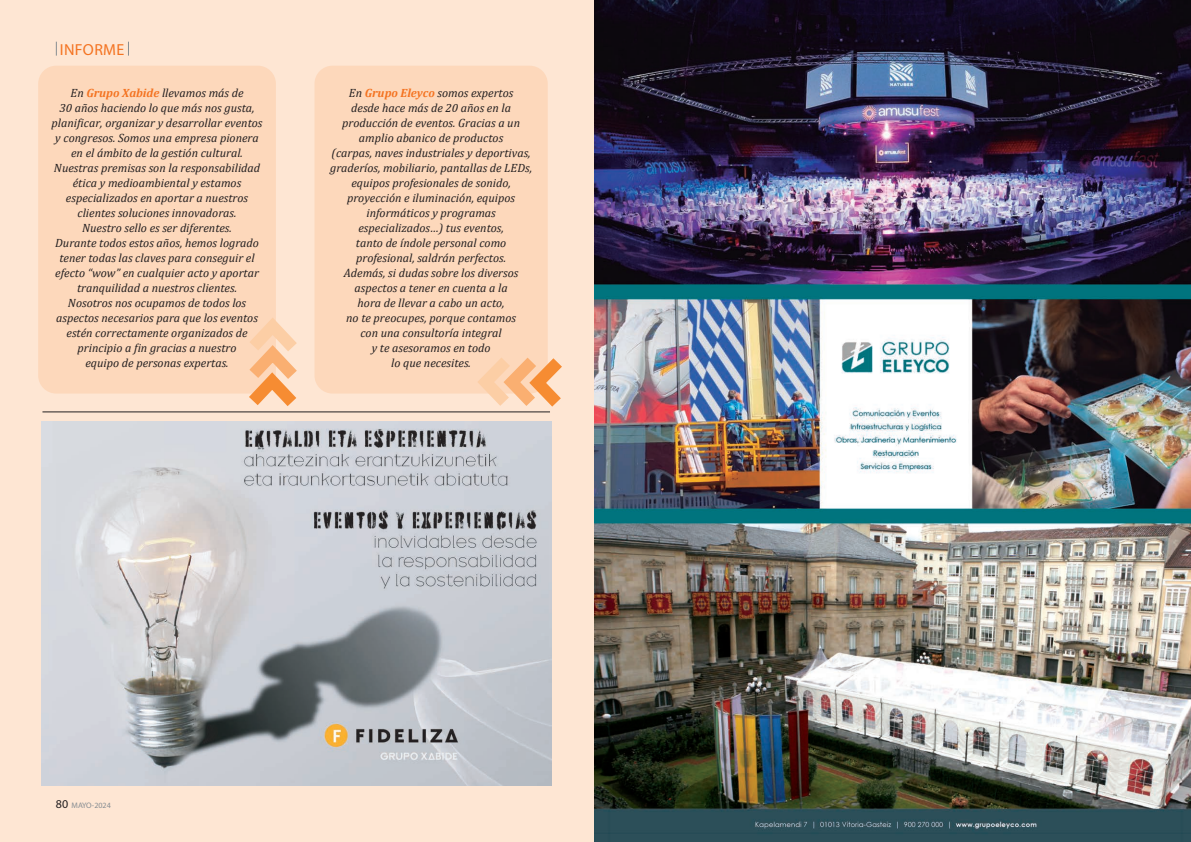
<style>
.page{position:relative;width:1191px;height:842px;background:#fff}
.page>*{position:absolute;margin:0;border:0;box-sizing:border-box;transform-origin:0 0}
.t1{font:16px "Myriad Pro";letter-spacing:.02em;color:#f47321}
.t2{font:italic 12px/15px "Cambria";color:#231f20;text-align:center}
.t3{font:8px "Myriad Pro";letter-spacing:-.005em;color:#868d92}
.s1{font-weight:700;color:#f47321}
.s2{font-size:12px;color:#231f20}
</style>
<div class="page">
<div style="left:0;top:0;width:596px;height:842px;background:#fee6d3"></div>
<svg style="left:56px;top:42px;width:1px;height:14px"></svg>
<svg style="left:128px;top:42px;width:1px;height:14px"></svg>
<img style="left:42px;top:421px;width:510px;height:364px">
<hr style="left:42px;top:411px;width:508px;height:1px;background:#231f20">
<div style="left:38px;top:66px;width:238px;height:328px;background:#fdd8bb;border-radius:18px"></div>
<svg style="left:236px;top:318px;width:73px;height:95px"></svg>
<div style="left:314px;top:66px;width:234px;height:328px;background:#fdd8bb;border-radius:18px"></div>
<svg style="left:469px;top:357px;width:93px;height:56px"></svg>
<img style="left:594px;top:0;width:597px;height:842px">
<h1 class="t1" style="left:60px;top:44px;width:66px">INFORME</h1>
<p class="t2" style="left:52px;top:85px;width:212px">En <span class="s1">Grupo Xabide</span> llevamos más de<br>30 años haciendo lo que más nos gusta, planificar, organizar y desarrollar eventos y congresos. Somos una empresa pionera en el ámbito de la gestión cultural.<br>Nuestras premisas son la responsabilidad ética y medioambiental y estamos especializados en aportar a nuestros clientes soluciones innovadoras.<br>Nuestro sello es ser diferentes.<br>Durante todos estos años, hemos logrado tener todas las claves para conseguir el efecto “wow” en cualquier acto y aportar tranquilidad a nuestros clientes.<br>Nosotros nos ocupamos de todos los aspectos necesarios para que los eventos estén correctamente organizados de principio a fin gracias a nuestro<br>equipo de personas expertas.</p>
<p class="t2" style="left:330px;top:85px;width:203px">En <span class="s1">Grupo Eleyco</span> somos expertos<br>desde hace más de 20 años en la producción de eventos. Gracias a un amplio abanico de productos<br>(carpas, naves industriales y deportivas, graderíos, mobiliario, pantallas de LEDs, equipos profesionales de sonido, proyección e iluminación, equipos informáticos y programas especializados…) tus eventos,<br>tanto de índole personal como profesional, saldrán perfectos.<br>Además, si dudas sobre los diversos aspectos a tener en cuenta a la<br>hora de llevar a cabo un acto,<br>no te preocupes, porque contamos<br>con una consultoría integral<br>y te asesoramos en todo<br>lo que necesites.</p>
<p class="t3" style="left:56px;top:802px;width:56px"><span class="s2">80</span> MAYO-2024</p>
</div>
